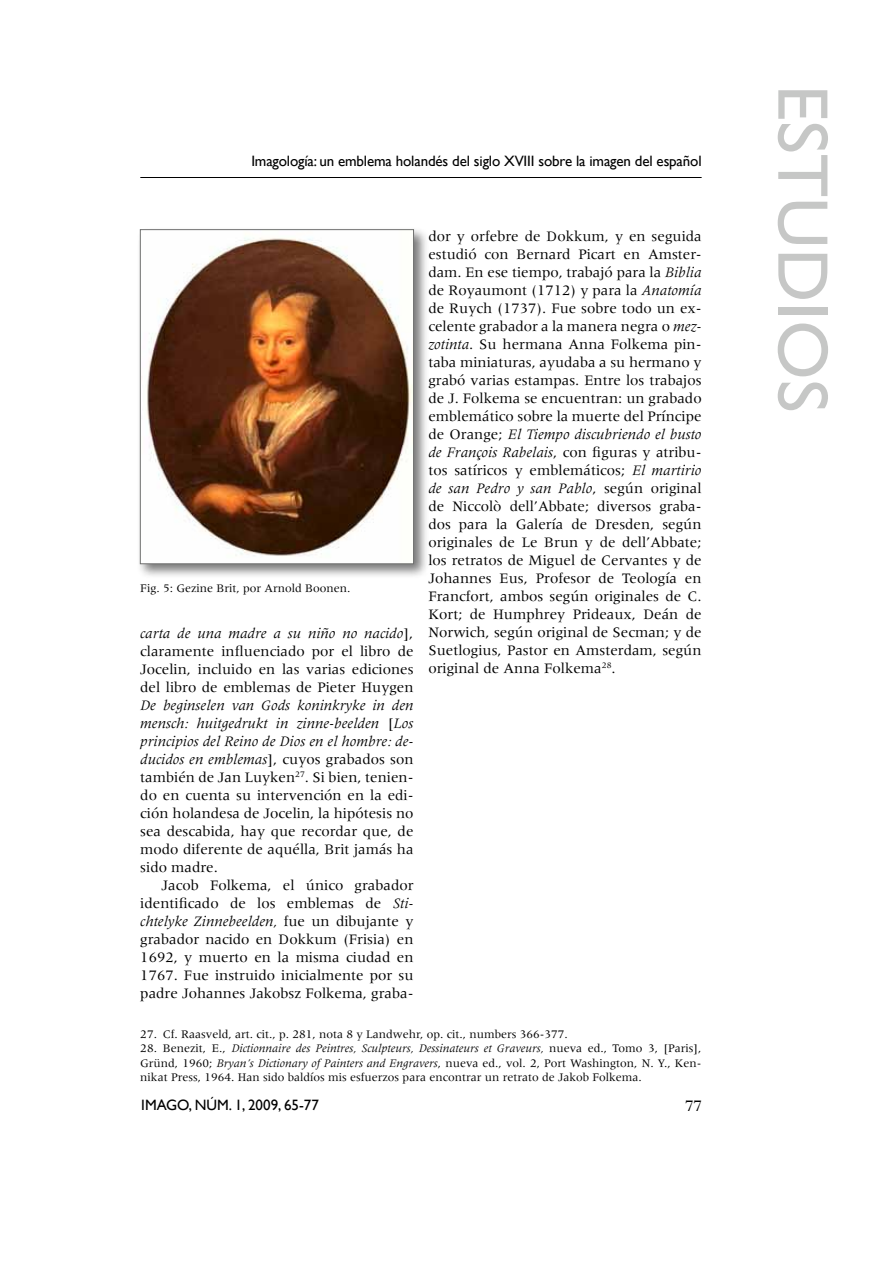
<style>
.page{position:relative;width:893px;height:1263px;background:#fff}
.page>*{position:absolute;margin:0;border:0;box-sizing:border-box;transform-origin:0 0}
.t1{font:72px "Gill Sans";color:#c6c7c6}
.t2{font:18px "Perpetua";color:#000}
.t3{font:15px/18px "Meridien";color:#000;text-align:justify}
.t4{font:15px "Gill Sans";letter-spacing:-.01em;color:#000}
.t5{font:12px/14.4px "Meridien";color:#000;text-align:justify}
.s1{font-style:italic}
</style>
<div class="page">
<hr style="left:140px;top:177px;width:562px;height:1px;background:#000">
<div style="left:136px;top:226px;width:293px;height:353px;background:#000;opacity:.53"></div>
<img style="left:142px;top:231px;width:270px;height:331px">
<div style="left:140px;top:229px;width:274px;height:335px;border:1px solid #6f706f"></div>
<p class="t4" style="left:251px;top:152px;width:452px">Imagología: un emblema holandés del siglo XVIII sobre la imagen del español</p>
<p class="t5" style="left:140px;top:581px;width:212px">Fig. 5: Gezine Brit, por Arnold Boonen.</p>
<p class="t3" style="left:140px;top:624px;width:275px"><span class="s1">carta de una madre a su niño no nacido</span>], claramente influenciado por el libro de Jocelin, incluido en las varias ediciones del libro de emblemas de Pieter Huygen</p>
<p class="t3" style="left:140px;top:696px;width:275px"><span class="s1">De beginselen van Gods koninkryke in den mensch: huitgedrukt in zinne-beelden</span> [<span class="s1">Los principios del Reino de Dios en el hombre: de&shy;ducidos en emblemas</span>], cuyos grabados son también de Jan Luyken<sup>27</sup>. Si bien, tenien&shy;do en cuenta su intervención en la edi&shy;ción holandesa de Jocelin, la hipótesis no sea descabida, hay que recordar que, de modo diferente de aquélla, Brit jamás ha sido madre.</p>
<p class="t3" style="left:140px;top:876px;width:275px;text-indent:21px">Jacob Folkema, el único grabador identificado de los emblemas de <span class="s1">Sti&shy;chtelyke Zinnebeelden,</span> fue un dibujante y grabador nacido en Dokkum (Frisia) en 1692, y muerto en la misma ciudad en 1767. Fue instruido inicialmente por su padre Johannes Jakobsz Folkema, graba-</p>
<p class="t3" style="left:428px;top:227px;width:275px">dor y orfebre de Dokkum, y en seguida estudió con Bernard Picart en Amster&shy;dam. En ese tiempo, trabajó para la <span class="s1">Biblia </span>de Royaumont (1712) y para la <span class="s1">Anatomía </span>de Ruych (1737). Fue sobre todo un ex&shy;celente grabador a la manera negra o <span class="s1">mez&shy;zotinta</span>. Su hermana Anna Folkema pin&shy;taba miniaturas, ayudaba a su hermano y grabó varias estampas. Entre los trabajos de J. Folkema se encuentran: un grabado emblemático sobre la muerte del Príncipe de Orange; <span class="s1">El Tiempo discubriendo el busto de François Rabelais</span>, con figuras y atribu&shy;tos satíricos y emblemáticos; <span class="s1">El martirio de san Pedro y san Pablo</span>, según original de Niccolò dell’Abbate; diversos graba&shy;dos para la Galería de Dresden, según originales de Le Brun y de dell’Abbate; los retratos de Miguel de Cervantes y de Johannes Eus, Profesor de Teología en Francfort, ambos según originales de C.<br>Kort; de Humphrey Prideaux, Deán de Norwich, según original de Secman; y de Suetlogius, Pastor en Amsterdam, según original de Anna Folkema<sup>28</sup>.</p>
<p class="t5" style="left:140px;top:1027px;width:429px">27. Cf. Raasveld, art. cit., p. 281, nota 8 y Landwehr, op. cit., numbers 366-377.</p>
<p class="t5" style="left:140px;top:1041px;width:563px">28. Benezit, E., <span class="s1">Dictionnaire des Peintres, Sculpteurs, Dessinateurs et Graveurs,</span> nueva ed., Tomo 3, [Paris], Gründ, 1960; <span class="s1">Bryan’s Dictionary of Painters and Engravers</span>, nueva ed., vol. 2, Port Washington, N. Y., Ken&shy;nikat Press, 1964. Han sido baldíos mis esfuerzos para encontrar un retrato de Jakob Folkema.</p>
<p class="t4" style="left:141px;top:1096px;width:179px">IMAGO, NÚM. 1, 2009, 65-77</p>
<p class="t2" style="left:685px;top:1094px;width:18px">77</p>
<h1 class="t1" style="left:845px;top:85px;width:329px;rotate:90deg">Estudios</h1>
</div>
